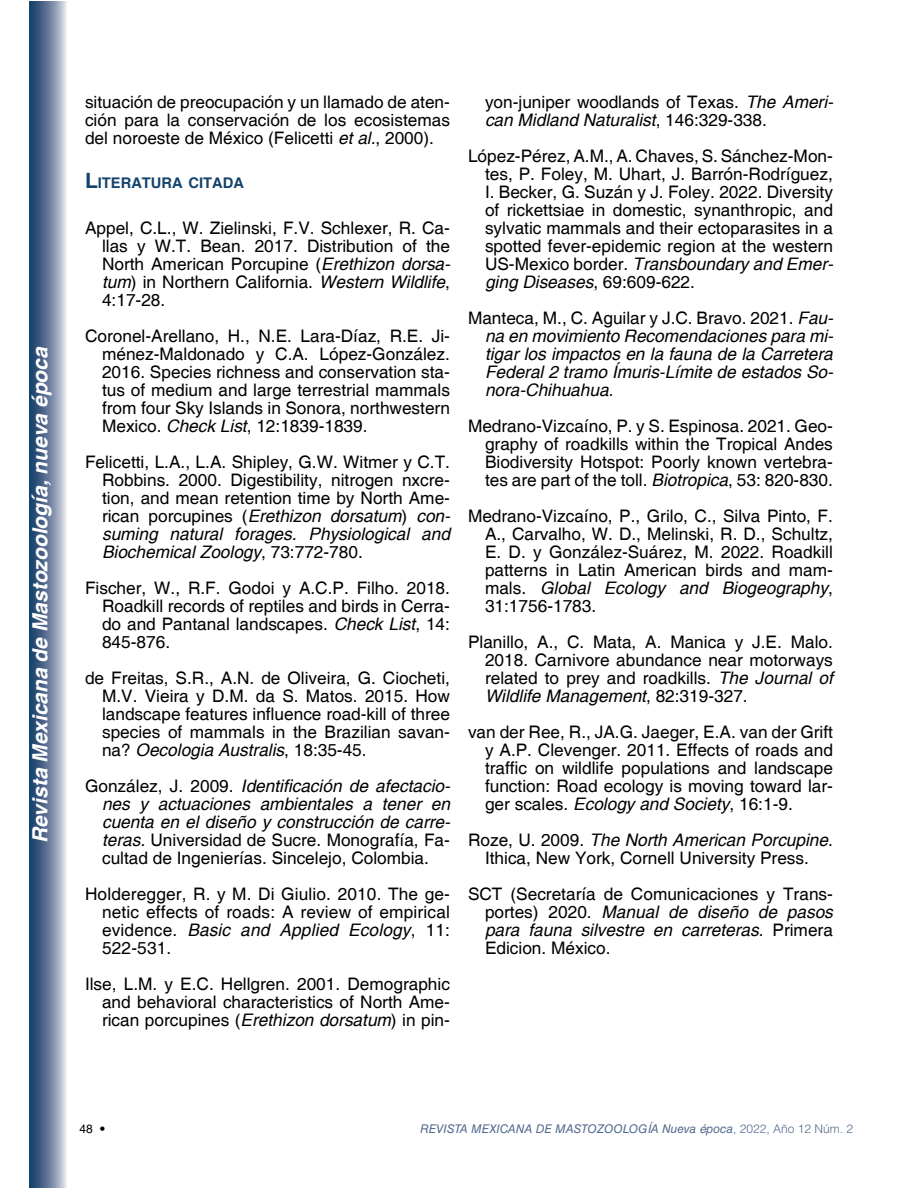
<style>
.page{position:relative;width:918px;height:1188px;background:#fff}
.page>*{position:absolute;margin:0;border:0;box-sizing:border-box;transform-origin:0 0}
.t1{font:italic 700 21px "Helvetica";color:#fff}
.bibliografía_ok{font:17.25px/18px "Helvetica";color:#000;text-align:justify}
.bibliografía_ok-2{font:italic 17.25px/18px "Helvetica";color:#000;text-align:justify}
.texto_sin_sangría_ok{font:17.25px/18px "Helvetica";color:#000;text-align:justify}
.subtitulo_1_ok{font:700 14.7px "Helvetica";color:#14436c}
.t2{font:italic 12px "Helvetica LT Std";color:#52698d}
.t3{font:12px "Helvetica LT Std";color:#000}
.s1{font-style:italic}
.s2{font-size:21px}
.s3{font-style:normal}
.s4{font-weight:300}
.s5{font-weight:300;font-style:normal}
</style>
<div class="page">
<svg style="left:30px;top:1px;width:37px;height:1187px;background:#7085a2"></svg>
<p class="t1" style="left:27px;top:843px;width:498px;rotate:-90deg">Revista Mexicana de Mastozoología, nueva época</p>
<p class="texto_sin_sangría_ok" style="left:85px;top:94px;width:366px">situación de preocupación y un llamado de aten&shy;ción para la conservación de los ecosistemas del noroeste de México (Felicetti <span class="s1">et al.</span>, 2000).</p>
<p class="subtitulo_1_ok" style="left:85px;top:173px;width:161px"><span class="s2">L</span>ITERATURA CITADA</p>
<p class="bibliografía_ok" style="left:102px;top:220px;width:350px;text-indent:-17px">Appel, C.L., W. Zielinski, F.V. Schlexer, R. Ca&shy;llas y W.T. Bean. 2017. Distribution of the North American Porcupine (<span class="s1">Erethizon dorsa&shy;tum</span>) in Northern California. <span class="s1">Western Wildlife</span>, 4:17-28.</p>
<p class="bibliografía_ok" style="left:102px;top:328px;width:349px;text-indent:-17px">Coronel-Arellano, H., N.E. Lara-Díaz, R.E. Ji&shy;ménez-Maldonado y C.A. López-González.<br>2016. Species richness and conservation sta&shy;tus of medium and large terrestrial mammals from four Sky Islands in Sonora, northwestern Mexico. <span class="s1">Check List</span>, 12:1839-1839.</p>
<p class="bibliografía_ok" style="left:102px;top:454px;width:350px;text-indent:-17px">Felicetti, L.A., L.A. Shipley, G.W. Witmer y C.T.<br>Robbins. 2000. Digestibility, nitrogen nxcre&shy;tion, and mean retention time by North Ame&shy;rican porcupines (<span class="s1">Erethizon dorsatum</span>) <span class="s1">con&shy;suming natural forages. Physiological and Biochemical Zoology</span>, 73:772-780.</p>
<p class="bibliografía_ok" style="left:102px;top:580px;width:349px;text-indent:-17px">Fischer, W., R.F. Godoi y A.C.P. Filho. 2018.<br>Roadkill records of reptiles and birds in Cerra&shy;do and Pantanal landscapes. <span class="s1">Check List</span>, 14:<br>845-876.</p>
<p class="bibliografía_ok" style="left:102px;top:670px;width:349px;text-indent:-17px">de Freitas, S.R., A.N. de Oliveira, G. Ciocheti, M.V. Vieira y D.M. da S. Matos. 2015. How landscape features influence road-kill of three species of mammals in the Brazilian savan&shy;na? <span class="s1">Oecologia Australis</span>, 18:35-45.</p>
<p class="bibliografía_ok-2" style="left:102px;top:778px;width:350px;text-indent:-17px"><span class="s3">González, J. 2009.</span> Identificación de afectacio&shy;nes y actuaciones ambientales a tener en cuenta en el diseño y construcción de carre&shy;teras. <span class="s3">Universidad de Sucre. Monografía, Fa&shy;cultad de Ingenierías. Sincelejo, Colombia.</span></p>
<p class="bibliografía_ok" style="left:102px;top:886px;width:349px;text-indent:-17px">Holderegger, R. y M. Di Giulio. 2010. The ge&shy;netic effects of roads: A review of empirical evidence. <span class="s1">Basic and Applied Ecology</span>, 11:<br>522-531.</p>
<p class="bibliografía_ok" style="left:102px;top:976px;width:349px;text-indent:-17px">Ilse, L.M. y E.C. Hellgren. 2001. Demographic and behavioral characteristics of North Ame&shy;rican porcupines (<span class="s1">Erethizon dorsatum</span>) in pin-</p>
<p class="bibliografía_ok" style="left:485px;top:94px;width:350px">yon-juniper woodlands of Texas. <span class="s1">The Ameri&shy;can Midland Naturalist</span>, 146:329-338.</p>
<p class="bibliografía_ok" style="left:485px;top:148px;width:350px;text-indent:-17px">López-Pérez, A.M., A. Chaves, S. Sánchez-Mon&shy;tes, P. Foley, M. Uhart, J. Barrón-Rodríguez, I. Becker, G. Suzán y J. Foley. 2022. Diversity of rickettsiae in domestic, synanthropic, and sylvatic mammals and their ectoparasites in a spotted fever-epidemic region at the western US-Mexico border. <span class="s1">Transboundary and Emer&shy;ging Diseases</span>, 69:609-622.</p>
<p class="bibliografía_ok-2" style="left:485px;top:310px;width:350px;text-indent:-17px"><span class="s3">Manteca, M., C. Aguilar y J.C. Bravo. 2021.</span> Fau&shy;na en movimiento Recomendaciones para mi&shy;tigar los impactos en la fauna de la Carretera Federal 2 tramo Ímuris-Límite de estados So&shy;nora-Chihuahua<span class="s3">.</span></p>
<p class="bibliografía_ok" style="left:485px;top:418px;width:349px;text-indent:-17px">Medrano-Vizcaíno, P. y S. Espinosa. 2021. Geo&shy;graphy of roadkills within the Tropical Andes Biodiversity Hotspot: Poorly known vertebra&shy;tes are part of the toll. <span class="s1">Biotropica</span>, 53: 820-830.</p>
<p class="bibliografía_ok" style="left:485px;top:508px;width:349px;text-indent:-17px">Medrano-Vizcaíno, P., Grilo, C., Silva Pinto, F.<br>A., Carvalho, W. D., Melinski, R. D., Schultz, E. D. y González-Suárez, M. 2022. Roadkill patterns in Latin American birds and mam&shy;mals. <span class="s1">Global Ecology and Biogeography</span>, 31:1756-1783.</p>
<p class="bibliografía_ok" style="left:485px;top:634px;width:349px;text-indent:-17px">Planillo, A., C. Mata, A. Manica y J.E. Malo.<br>2018. Carnivore abundance near motorways related to prey and roadkills. <span class="s1">The Journal of Wildlife Management</span>, 82:319-327.</p>
<p class="bibliografía_ok" style="left:485px;top:724px;width:349px;text-indent:-17px">van der Ree, R., JA.G. Jaeger, E.A. van der Grift y A.P. Clevenger. 2011. Effects of roads and traffic on wildlife populations and landscape function: Road ecology is moving toward lar&shy;ger scales. <span class="s1">Ecology and Society</span>, 16:1-9.</p>
<p class="bibliografía_ok" style="left:468px;top:832px;width:366px;text-align:center">Roze, U. 2009. <span class="s1">The North American Porcupine</span>.<br>Ithica, New York, Cornell University Press.</p>
<p class="bibliografía_ok" style="left:485px;top:886px;width:349px;text-indent:-17px">SCT (Secretaría de Comunicaciones y Trans&shy;portes) 2020. <span class="s1">Manual de diseño de pasos para fauna silvestre en carreteras</span>. Primera Edicion. México.</p>
<p class="t3" style="left:79px;top:1121px;width:28px">48 <span class="s4">•</span></p>
<p class="t2" style="left:420px;top:1121px;width:435px">REVISTA MEXICANA DE MASTOZOOLOGÍA Nueva época<span class="s5">, 2022, Año 12 Núm. 2</span></p>
</div>
